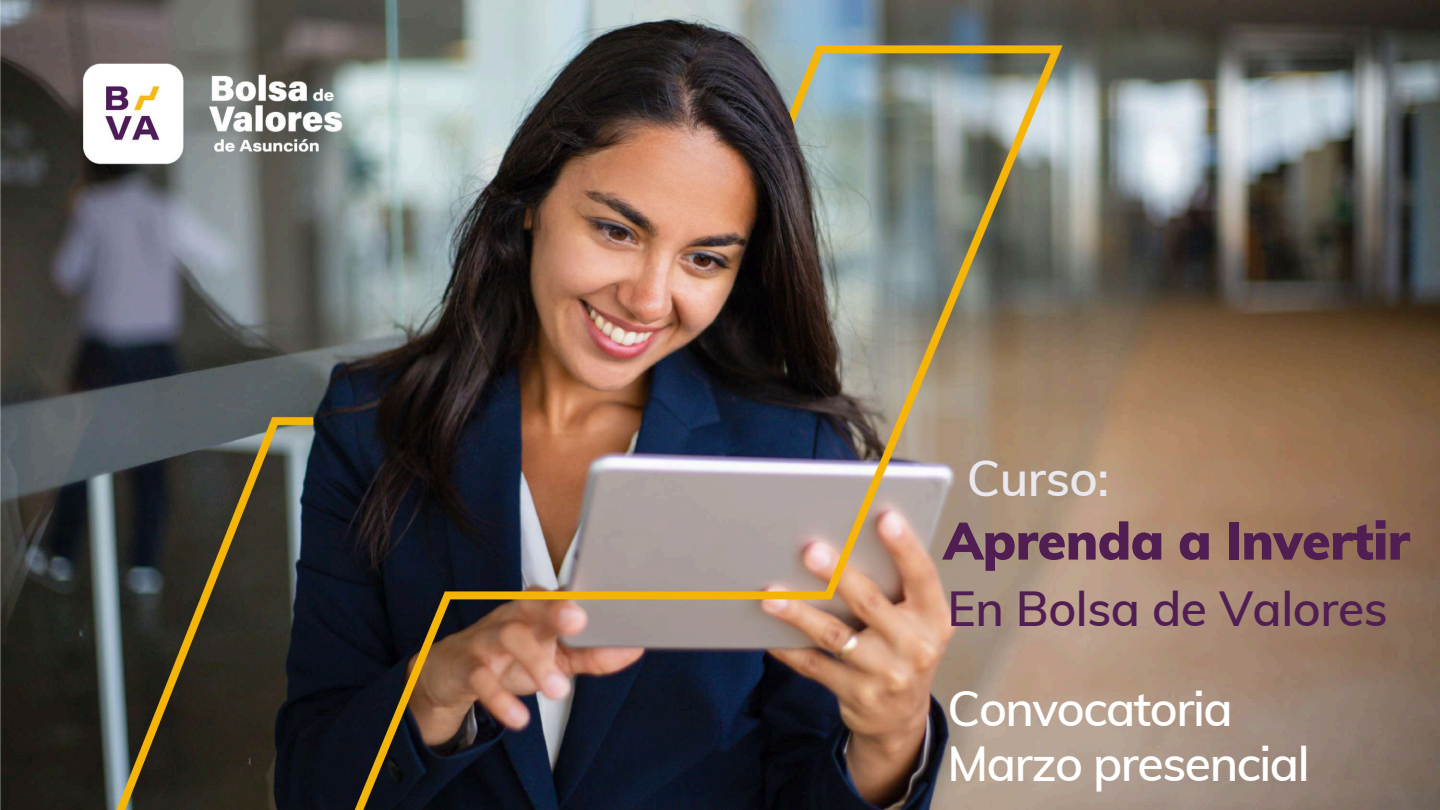
<style>
.page{position:relative;width:1440px;height:810px;background:#fff}
.page>*{position:absolute;margin:0;border:0;box-sizing:border-box;transform-origin:0 0}
.t1{font:900 52px "Muli";letter-spacing:-.01em;color:#501e53}
.t2{font:600 48.9px "Muli";letter-spacing:-.01em;color:#e9e8ee}
.t3{font:600 48.1px/55.5px "Muli";letter-spacing:-.03em;color:#fff}
.t4{font:600 48.1px "Muli";letter-spacing:-.01em;color:#501e53}
</style>
<div class="page">
<img style="left:0;top:0;width:1440px;height:810px">
<img style="left:81px;top:53px;width:275px;height:122px">
<p class="t2" style="left:967px;top:447px;width:144px">Curso:</p>
<p class="t1" style="left:943px;top:507px;width:468px">Aprenda a Invertir</p>
<p class="t4" style="left:948px;top:578px;width:442px">En Bolsa de Valores</p>
<p class="t3" style="left:948px;top:680px;width:364px">Convocatoria<br>Marzo presencial</p>
</div>
